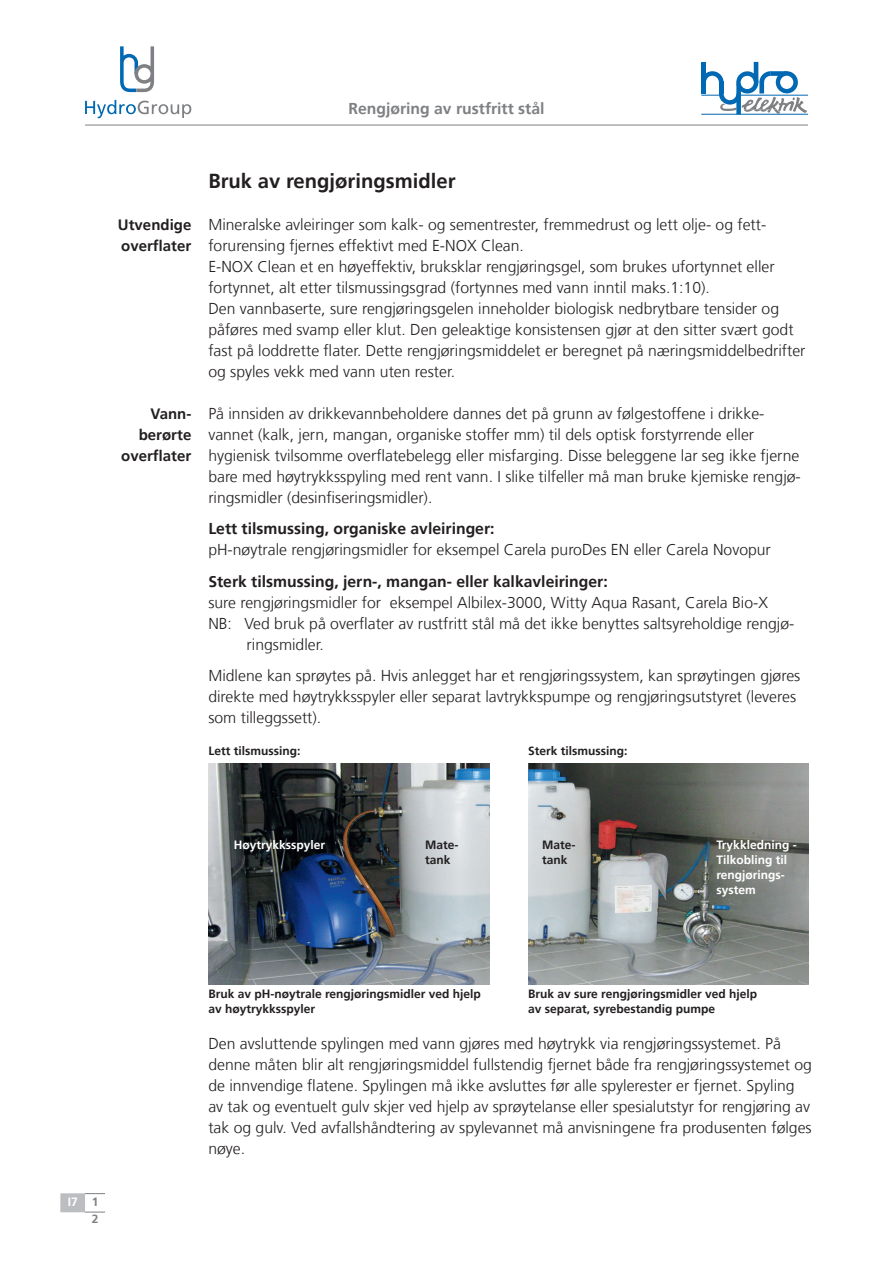
<style>
.page{position:relative;width:893px;height:1263px;background:#fff}
.page>*{position:absolute;margin:0;border:0;box-sizing:border-box;transform-origin:0 0}
.t1{font:700 20.25px "Frutiger";color:#231f20}
.t2{font:300 15.75px/21px "Frutiger";color:#231f20}
.t3{font:700 15.75px "Frutiger";color:#231f20}
.t4{font:700 15.75px "Frutiger";color:#7e8083}
.t5{font:700 15px/21px "Frutiger";color:#231f20}
.t6{font:700 12px/15px "Frutiger";color:#231f20}
.t7{font:700 12px/15px "Frutiger";color:#fff}
.t8{font:700 12px "Frutiger";color:#7e8083}
.s1{color:#7e8083}
</style>
<div class="page">
<svg style="left:85px;top:100px;width:106px;height:18px"></svg>
<svg style="left:120px;top:46px;width:34px;height:46px"></svg>
<div style="left:60px;top:1193px;width:25px;height:19px;background:#bcbdc0;border:2px solid #bcbdc0"></div>
<svg style="left:85px;top:1212px;width:20px;height:1px"></svg>
<svg style="left:85px;top:1193px;width:20px;height:1px"></svg>
<svg style="left:701px;top:62px;width:106px;height:52px"></svg>
<hr style="left:741px;top:95px;width:67px;height:1px;background:#0168b3">
<hr style="left:701px;top:114px;width:107px;height:1px;background:#0168b3">
<hr style="left:85px;top:125px;width:723px;height:1px;background:#7e8083">
<img style="left:208px;top:763px;width:281px;height:221px">
<img style="left:528px;top:763px;width:281px;height:221px">
<p class="t4" style="left:348px;top:99px;width:198px">Rengjøring av rustfritt stål</p>
<p class="t5" style="left:118px;top:214px;width:75px">Utvendige overflater</p>
<p class="t5" style="left:121px;top:403px;width:72px;text-align:right">Vann&shy;berørte overflater</p>
<p class="t1" style="left:208px;top:169px;width:249px">Bruk av rengjøringsmidler</p>
<p class="t2" style="left:208px;top:214px;width:599px">Mineralske avleiringer som kalk- og sementrester, fremmedrust og lett olje- og fett&shy;forurensing fjernes effektivt med E-NOX Clean.<br>E-NOX Clean et en høyeffektiv, bruksklar rengjøringsgel, som brukes ufortynnet eller fortynnet, alt etter tilsmussingsgrad (fortynnes med vann inntil maks.1:10).<br>Den vannbaserte, sure rengjøringsgelen inneholder biologisk nedbrytbare tensider og påføres med svamp eller klut. Den geleaktige konsistensen gjør at den sitter svært godt fast på loddrette flater. Dette rengjøringsmiddelet er beregnet på næringsmiddelbedrifter og spyles vekk med vann uten rester.</p>
<p class="t2" style="left:208px;top:403px;width:594px">På innsiden av drikkevannbeholdere dannes det på grunn av følgestoffene i drikke&shy;vannet (kalk, jern, mangan, organiske stoffer mm) til dels optisk forstyrrende eller hygienisk tvilsomme overflatebelegg eller misfarging. Disse beleggene lar seg ikke fjerne bare med høytrykksspyling med rent vann. I slike tilfeller må man bruke kjemiske rengjø&shy;ringsmidler (desinfiseringsmidler).</p>
<p class="t3" style="left:208px;top:519px;width:288px">Lett tilsmussing, organiske avleiringer:</p>
<p class="t2" style="left:208px;top:539px;width:564px">pH-nøytrale rengjøringsmidler for eksempel Carela puroDes EN eller Carela Novopur</p>
<p class="t3" style="left:208px;top:572px;width:401px">Sterk tilsmussing, jern-, mangan- eller kalkavleiringer:</p>
<p class="t2" style="left:208px;top:592px;width:561px">sure rengjøringsmidler for eksempel Albilex-3000, Witty Aqua Rasant, Carela Bio-X</p>
<p class="t2" style="left:208px;top:613px;width:587px">NB: Ved bruk på overflater av rustfritt stål må det ikke benyttes saltsyreholdige rengjø-</p>
<p class="t2" style="left:247px;top:634px;width:79px">ringsmidler.</p>
<p class="t2" style="left:208px;top:665px;width:593px">Midlene kan sprøytes på. Hvis anlegget har et rengjøringssystem, kan sprøytingen gjøres direkte med høytrykksspyler eller separat lavtrykkspumpe og rengjøringsutstyret (leveres som tilleggssett).</p>
<p class="t6" style="left:208px;top:743px;width:94px">Lett tilsmussing:</p>
<p class="t6" style="left:528px;top:743px;width:101px">Sterk tilsmussing:</p>
<p class="t7" style="left:234px;top:837px;width:93px">Høytrykksspyler</p>
<p class="t6" style="left:425px;top:837px;width:35px">Mate&shy;tank</p>
<p class="t6" style="left:542px;top:837px;width:35px">Mate&shy;tank</p>
<p class="t7" style="left:716px;top:837px;width:82px">Trykkledning -<br>Tilkobling til rengjørings&shy;system</p>
<p class="t7" style="left:68px;top:1194px;width:32px">I7 <span class="s1">1</span></p>
<p class="t8" style="left:92px;top:1211px;width:8px">2</p>
<p class="t6" style="left:208px;top:986px;width:274px">Bruk av pH-nøytrale rengjøringsmidler ved hjelp av høytrykksspyler</p>
<p class="t6" style="left:528px;top:986px;width:230px">Bruk av sure rengjøringsmidler ved hjelp av separat, syrebestandig pumpe</p>
<p class="t2" style="left:208px;top:1033px;width:605px">Den avsluttende spylingen med vann gjøres med høytrykk via rengjøringssystemet. På denne måten blir alt rengjøringsmiddel fullstendig fjernet både fra rengjøringssystemet og de innvendige flatene. Spylingen må ikke avsluttes før alle spylerester er fjernet. Spyling av tak og eventuelt gulv skjer ved hjelp av sprøytelanse eller spesialutstyr for rengjøring av tak og gulv. Ved avfallshåndtering av spylevannet må anvisningene fra produsenten følges nøye.</p>
</div>
